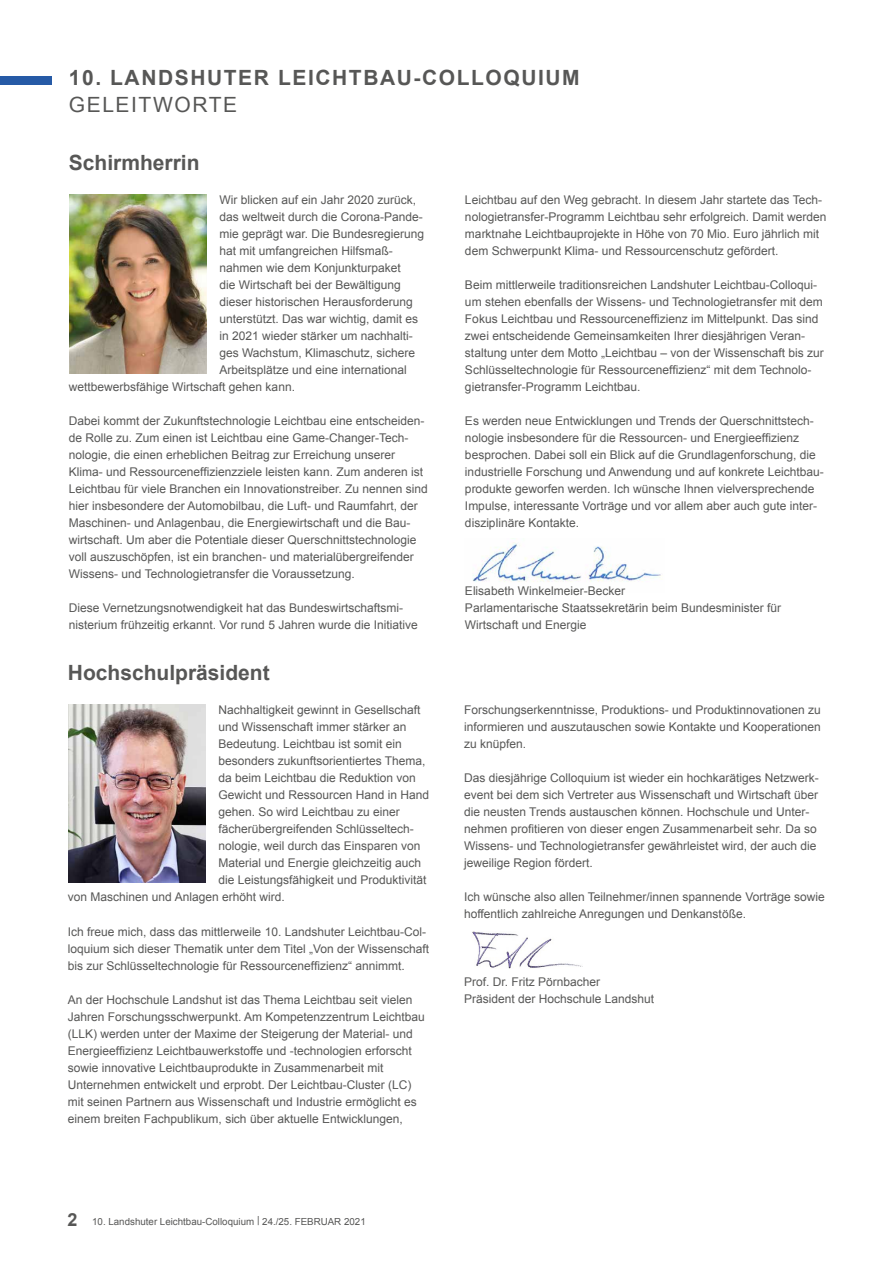
<style>
.page{position:relative;width:893px;height:1263px;background:#fff}
.page>*{position:absolute;margin:0;border:0;box-sizing:border-box;transform-origin:0 0}
.t1{font:700 21px "Arial";letter-spacing:.075em;color:#575756}
.t2{font:700 21px "Arial";color:#575756}
.t3{font:21px "Arial";letter-spacing:.075em;color:#575756}
.t4{font:700 18px "Arial";color:#575756}
.t5{font:12px/17px "Arial";color:#575756}
.t6{font:9.75px "Arial";color:#575756}
</style>
<div class="page">
<img style="left:472px;top:542px;width:189px;height:40px">
<div style="left:0;top:77px;width:52px;height:8px;background:#265aa6"></div>
<img style="left:69px;top:194px;width:138px;height:179px">
<img style="left:68px;top:705px;width:138px;height:177px">
<img style="left:472px;top:932px;width:110px;height:36px">
<h1 class="t1" style="left:69px;top:64px;width:512px">10. LANDSHUTER LEICHTBAU-COLLOQUIUM</h1>
<h1 class="t3" style="left:69px;top:91px;width:170px">GELEITWORTE</h1>
<h1 class="t2" style="left:69px;top:149px;width:132px">Schirmherrin</h1>
<p class="t5" style="left:219px;top:192px;width:198px">Wir blicken auf ein Jahr 2020 zurück,</p>
<p class="t5" style="left:219px;top:209px;width:205px">das weltweit durch die Corona-Pande-</p>
<p class="t5" style="left:219px;top:226px;width:206px">mie geprägt war. Die Bundesregierung</p>
<p class="t5" style="left:219px;top:243px;width:175px">hat mit umfangreichen Hilfsmaß-</p>
<p class="t5" style="left:219px;top:260px;width:183px">nahmen wie dem Konjunkturpaket</p>
<p class="t5" style="left:219px;top:277px;width:183px">die Wirtschaft bei der Bewältigung</p>
<p class="t5" style="left:219px;top:294px;width:195px">dieser historischen Herausforderung</p>
<p class="t5" style="left:219px;top:311px;width:200px">unterstützt. Das war wichtig, damit es</p>
<p class="t5" style="left:219px;top:328px;width:195px">in 2021 wieder stärker um nachhalti-</p>
<p class="t5" style="left:219px;top:345px;width:197px">ges Wachstum, Klimaschutz, sichere</p>
<p class="t5" style="left:219px;top:362px;width:189px">Arbeitsplätze und eine international</p>
<p class="t5" style="left:69px;top:379px;width:228px">wettbewerbsfähige Wirtschaft gehen kann.</p>
<p class="t5" style="left:69px;top:413px;width:360px">Dabei kommt der Zukunftstechnologie Leichtbau eine entscheiden&shy;de Rolle zu. Zum einen ist Leichtbau eine Game-Changer-Tech&shy;nologie, die einen erheblichen Beitrag zur Erreichung unserer Klima- und Ressourceneffizienzziele leisten kann. Zum anderen ist Leichtbau für viele Branchen ein Innovationstreiber. Zu nennen sind hier insbesondere der Automobilbau, die Luft- und Raumfahrt, der Maschinen- und Anlagenbau, die Energiewirtschaft und die Bau&shy;wirtschaft. Um aber die Potentiale dieser Querschnittstechnologie voll auszuschöpfen, ist ein branchen- und materialübergreifender Wissens- und Technologietransfer die Voraussetzung.</p>
<p class="t5" style="left:69px;top:600px;width:350px">Diese Vernetzungsnotwendigkeit hat das Bundeswirtschaftsmi&shy;nisterium frühzeitig erkannt. Vor rund 5 Jahren wurde die Initiative</p>
<h1 class="t2" style="left:68px;top:659px;width:203px">Hochschulpräsident</h1>
<p class="t5" style="left:218px;top:702px;width:204px">Nachhaltigkeit gewinnt in Gesellschaft</p>
<p class="t5" style="left:218px;top:719px;width:190px">und Wissenschaft immer stärker an</p>
<p class="t5" style="left:218px;top:736px;width:185px">Bedeutung. Leichtbau ist somit ein</p>
<p class="t5" style="left:218px;top:753px;width:209px">besonders zukunftsorientiertes Thema,</p>
<p class="t5" style="left:218px;top:770px;width:199px">da beim Leichtbau die Reduktion von</p>
<p class="t5" style="left:218px;top:787px;width:212px">Gewicht und Ressourcen Hand in Hand</p>
<p class="t5" style="left:218px;top:804px;width:183px">gehen. So wird Leichtbau zu einer</p>
<p class="t5" style="left:218px;top:821px;width:197px">fächerübergreifenden Schlüsseltech-</p>
<p class="t5" style="left:218px;top:838px;width:204px">nologie, weil durch das Einsparen von</p>
<p class="t5" style="left:218px;top:855px;width:204px">Material und Energie gleichzeitig auch</p>
<p class="t5" style="left:218px;top:872px;width:210px">die Leistungsfähigkeit und Produktivität</p>
<p class="t5" style="left:68px;top:889px;width:218px">von Maschinen und Anlagen erhöht wird.</p>
<p class="t5" style="left:68px;top:923px;width:363px">Ich freue mich, dass das mittlerweile 10. Landshuter Leichtbau-Col&shy;loquium sich dieser Thematik unter dem Titel „Von der Wissenschaft bis zur Schlüsseltechnologie für Ressourceneffizienz“ annimmt.</p>
<p class="t5" style="left:68px;top:991px;width:358px">An der Hochschule Landshut ist das Thema Leichtbau seit vielen Jahren Forschungsschwerpunkt. Am Kompetenzzentrum Leichtbau (LLK) werden unter der Maxime der Steigerung der Material- und Energieeffizienz Leichtbauwerkstoffe und -technologien erforscht sowie innovative Leichtbauprodukte in Zusammenarbeit mit Unternehmen entwickelt und erprobt. Der Leichtbau-Cluster (LC) mit seinen Partnern aus Wissenschaft und Industrie ermöglicht es einem breiten Fachpublikum, sich über aktuelle Entwicklungen,</p>
<p class="t5" style="left:465px;top:192px;width:363px">Leichtbau auf den Weg gebracht. In diesem Jahr startete das Tech&shy;nologietransfer-Programm Leichtbau sehr erfolgreich. Damit werden marktnahe Leichtbauprojekte in Höhe von 70 Mio. Euro jährlich mit dem Schwerpunkt Klima- und Ressourcenschutz gefördert.</p>
<p class="t5" style="left:465px;top:277px;width:360px">Beim mittlerweile traditionsreichen Landshuter Leichtbau-Colloqui&shy;um stehen ebenfalls der Wissens- und Technologietransfer mit dem Fokus Leichtbau und Ressourceneffizienz im Mittelpunkt. Das sind zwei entscheidende Gemeinsamkeiten Ihrer diesjährigen Veran&shy;staltung unter dem Motto „Leichtbau – von der Wissenschaft bis zur Schlüsseltechnologie für Ressourceneffizienz“ mit dem Technolo&shy;gietransfer-Programm Leichtbau.</p>
<p class="t5" style="left:465px;top:413px;width:360px">Es werden neue Entwicklungen und Trends der Querschnittstech&shy;nologie insbesondere für die Ressourcen- und Energieeffizienz besprochen. Dabei soll ein Blick auf die Grundlagenforschung, die industrielle Forschung und Anwendung und auf konkrete Leichtbau&shy;produkte geworfen werden. Ich wünsche Ihnen vielversprechende Impulse, interessante Vorträge und vor allem aber auch gute inter&shy;disziplinäre Kontakte.</p>
<p class="t5" style="left:465px;top:583px;width:318px">Elisabeth Winkelmeier-Becker<br>Parlamentarische Staatssekretärin beim Bundesminister für<br>Wirtschaft und Energie</p>
<p class="t5" style="left:464px;top:702px;width:358px;text-align:justify">Forschungserkenntnisse, Produktions- und Produktinnovationen zu informieren und auszutauschen sowie Kontakte und Kooperationen zu knüpfen.</p>
<p class="t5" style="left:464px;top:770px;width:356px">Das diesjährige Colloquium ist wieder ein hochkarätiges Netzwerk&shy;event bei dem sich Vertreter aus Wissenschaft und Wirtschaft über die neusten Trends austauschen können. Hochschule und Unter&shy;nehmen profitieren von dieser engen Zusammenarbeit sehr. Da so Wissens- und Technologietransfer gewährleistet wird, der auch die jeweilige Region fördert.</p>
<p class="t5" style="left:464px;top:889px;width:362px">Ich wünsche also allen Teilnehmer/innen spannende Vorträge sowie hoffentlich zahlreiche Anregungen und Denkanstöße.</p>
<p class="t5" style="left:464px;top:974px;width:192px">Prof. Dr. Fritz Pörnbacher<br>Präsident der Hochschule Landshut</p>
<h2 class="t4" style="left:68px;top:1208px;width:12px">2</h2>
<p class="t6" style="left:92px;top:1215px;width:275px">10. Landshuter Leichtbau-Colloquium | 24./25. FEBRUAR 2021</p>
</div>
